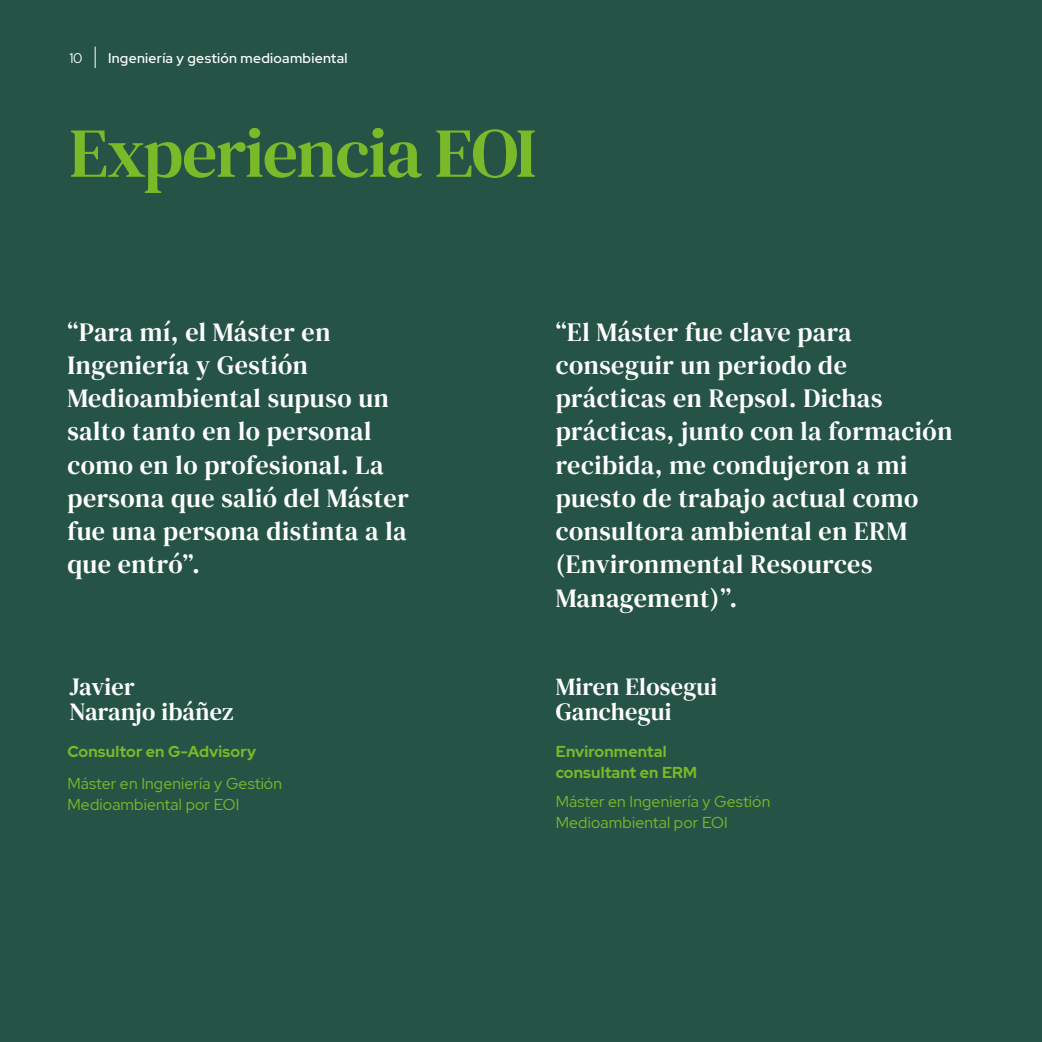
<style>
.page{position:relative;width:1042px;height:1042px;background:#255446}
.page>*{position:absolute;margin:0;border:0;box-sizing:border-box;transform-origin:0 0}
.t1{font:70px "DM Serif Text";letter-spacing:-.02em;color:#7ab929}
.t2{font:26.25px/33.2px "DM Serif Text";letter-spacing:.02em;color:#fff}
.t3{font:24.5px/24.5px "DM Serif Text";letter-spacing:.01em;color:#fff}
.t4{font:15.75px/21px "Red Hat Display";letter-spacing:.01em;color:#7ab929}
.t5{font:700 15.75px/21px "Red Hat Display";letter-spacing:.01em;color:#7ab929}
.t6{font:500 14px "Red Hat Display";letter-spacing:.02em;color:#fff}
.t7{font:14px "Red Hat Display";color:#fff}
</style>
<div class="page">
<svg style="left:95px;top:47px;width:1px;height:21px"></svg>
<p class="t7" style="left:69px;top:49px;width:14px">10</p>
<p class="t6" style="left:108px;top:49px;width:241px">Ingeniería y gestión medioambiental</p>
<h1 class="t1" style="left:69px;top:112px;width:468px">Experiencia EOI</h1>
<p class="t2" style="left:67px;top:315px;width:343px">“Para mí, el Máster en<br>Ingeniería y Gestión<br>Medioambiental supuso un salto tanto en lo personal como en lo profesional. La persona que salió del Máster fue una persona distinta a la que entró”.</p>
<p class="t2" style="left:556px;top:315px;width:398px">“El Máster fue clave para conseguir un periodo de prácticas en Repsol. Dichas prácticas, junto con la formación recibida, me condujeron a mi puesto de trabajo actual como consultora ambiental en ERM (Environmental Resources<br>Management)”.</p>
<p class="t3" style="left:69px;top:675px;width:166px">Javier<br>Naranjo ibáñez</p>
<p class="t3" style="left:556px;top:675px;width:163px">Miren Elosegui<br>Ganchegui</p>
<p class="t5" style="left:67px;top:741px;width:190px">Consultor en G-Advisory</p>
<p class="t5" style="left:556px;top:741px;width:143px">Environmental consultant en ERM</p>
<p class="t4" style="left:67px;top:773px;width:216px">Máster en Ingeniería y Gestión<br>Medioambiental por EOI</p>
<p class="t4" style="left:556px;top:790px;width:216px">Máster en Ingeniería y Gestión<br>Medioambiental por EOI</p>
</div>
